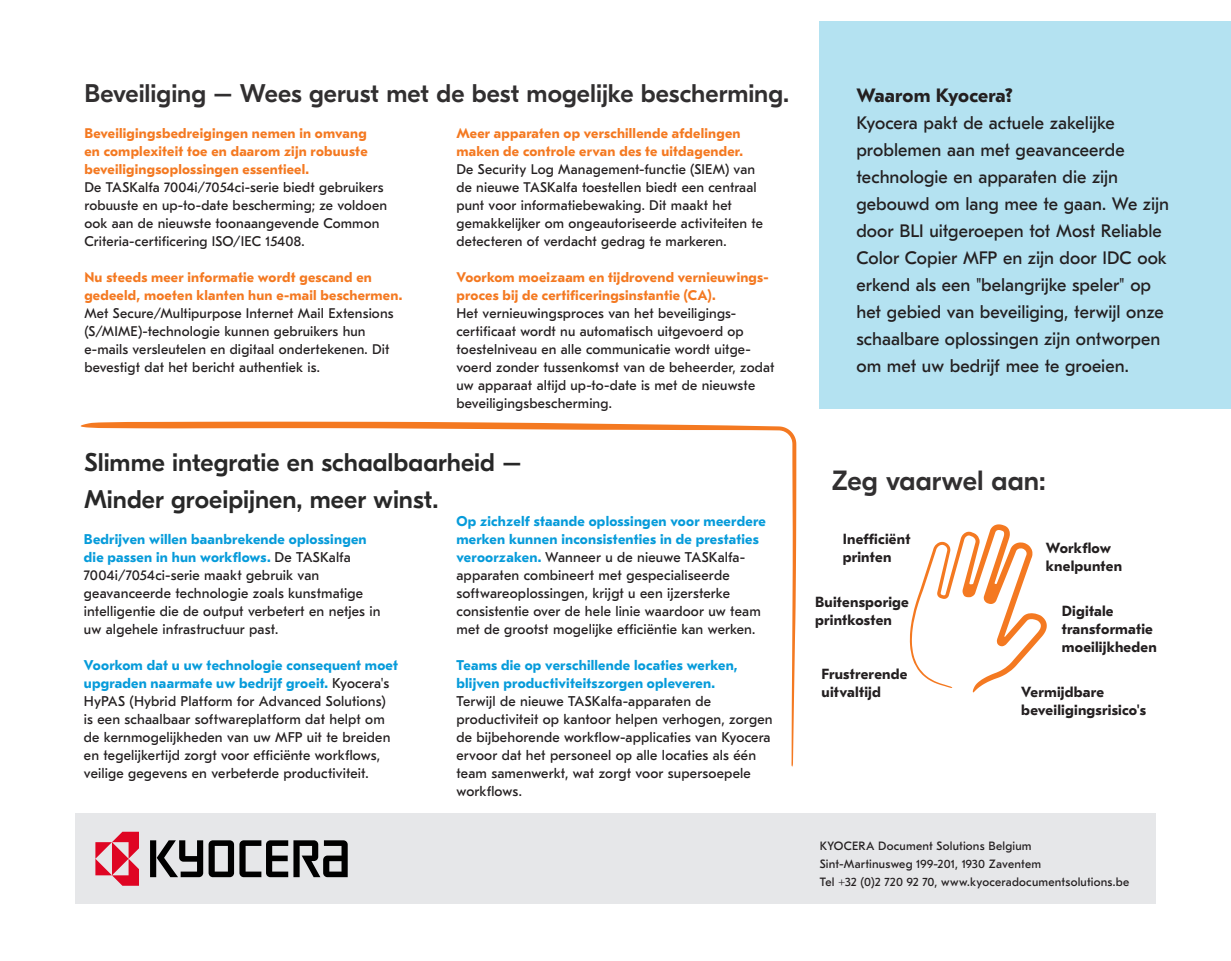
<style>
.page{position:relative;width:1231px;height:961px;background:#fff}
.page>*{position:absolute;margin:0;border:0;box-sizing:border-box;transform-origin:0 0}
.Paragraph_-_Bold{font:500 27.75px "GT Eesti Pro Display";color:#312f30}
.Title_-_Small{font:500 25.5px/36px "GT Eesti Pro Display";color:#282828}
.Title_-_Small-2{font:500 25.5px "GT Eesti Pro Display";color:#312f30}
.Paragraph_-_Regular{font:700 19.35px "GT Eesti Pro Text";letter-spacing:.005em;color:#231f20}
.Paragraph_-_Bullet{font:18px/27px "GT Eesti Pro Text";color:#231f20}
.Paragraph_-_Bullet-2{font:700 14.7px/18px "GT Eesti Pro Text";letter-spacing:.01em;color:#231f20}
.Paragraph_-_Regular-2{font:14.1px/18px "GT Eesti Pro Text";letter-spacing:.01em;color:#231f20}
.Paragraph_-_Bullet-3{font:14.1px/18px "GT Eesti Pro Text";letter-spacing:.01em;color:#231f20}
.Paragraph_-_Regular-3{font:700 14.1px/18px "GT Eesti Pro Text";letter-spacing:.015em;color:#069bda}
.Paragraph_-_Bullet-4{font:13.95px/18px "GT Eesti Pro Text";letter-spacing:.01em;color:#231f20}
.Paragraph_-_Regular-4{font:700 13.95px/18px "GT Eesti Pro Text";letter-spacing:.015em;color:#f47921}
.Paragraph_-_Regular-5{font:12px "GT Eesti Pro Text";letter-spacing:.015em;color:#231f20}
.s1{font-weight:700;color:#f47921}
.s2{font-weight:700;color:#069bda}
</style>
<div class="page">
<div style="left:819px;top:21px;width:412px;height:387px;background:#b4e2f1"></div>
<div style="left:75px;top:813px;width:1080px;height:90px;background:#e6e7e9"></div>
<svg style="left:209px;top:840px;width:139px;height:37px"></svg>
<svg style="left:150px;top:840px;width:53px;height:37px"></svg>
<svg style="left:95px;top:831px;width:44px;height:54px"></svg>
<svg style="left:909px;top:524px;width:137px;height:168px"></svg>
<svg style="left:80px;top:421px;width:716px;height:346px"></svg>
<p class="Title_-_Small-2" style="left:84px;top:80px;width:706px">Beveiliging – Wees gerust met de best mogelijke bescherming.</p>
<p class="Paragraph_-_Regular" style="left:856px;top:85px;width:158px">Waarom Kyocera?</p>
<p class="Paragraph_-_Bullet" style="left:856px;top:110px;width:314px">Kyocera pakt de actuele zakelijke problemen aan met geavanceerde technologie en apparaten die zijn gebouwd om lang mee te gaan. We zijn door BLI uitgeroepen tot Most Reliable Color Copier MFP en zijn door IDC ook erkend als een "belangrijke speler" op het gebied van beveiliging, terwijl onze schaalbare oplossingen zijn ontworpen om met uw bedrijf mee te groeien.</p>
<p class="Paragraph_-_Regular-4" style="left:84px;top:125px;width:285px;text-align:justify">Beveiligingsbedreigingen nemen in omvang en complexiteit toe en daarom zijn robuuste beveiligingsoplossingen essentieel.</p>
<p class="Paragraph_-_Bullet-4" style="left:84px;top:179px;width:304px">De TASKalfa 7004i/7054ci-serie biedt gebruikers robuuste en up-to-date bescherming; ze voldoen ook aan de nieuwste toonaangevende Common Criteria-certificering ISO/IEC 15408.</p>
<p class="Paragraph_-_Bullet-4" style="left:84px;top:269px;width:319px"><span class="s1">Nu steeds meer informatie wordt gescand en gedeeld, moeten klanten hun e-mail beschermen.<br></span>Met Secure/Multipurpose Internet Mail Extensions (S/MIME)-technologie kunnen gebruikers hun e-mails versleutelen en digitaal ondertekenen. Dit bevestigt dat het bericht authentiek is.</p>
<p class="Paragraph_-_Regular-4" style="left:456px;top:125px;width:288px">Meer apparaten op verschillende afdelingen maken de controle ervan des te uitdagender.</p>
<p class="Paragraph_-_Bullet-4" style="left:456px;top:161px;width:308px">De Security Log Management-functie (SIEM) van de nieuwe TASKalfa toestellen biedt een centraal punt voor informatiebewaking. Dit maakt het gemakkelijker om ongeautoriseerde activiteiten te detecteren of verdacht gedrag te markeren.</p>
<p class="Paragraph_-_Regular-4" style="left:456px;top:269px;width:314px">Voorkom moeizaam en tijdrovend vernieuwings&shy;proces bij de certificeringsinstantie (CA).</p>
<p class="Paragraph_-_Bullet-4" style="left:456px;top:305px;width:319px">Het vernieuwingsproces van het beveiligings&shy;certificaat wordt nu automatisch uitgevoerd op toestelniveau en alle communicatie wordt uitge&shy;voerd zonder tussenkomst van de beheerder, zodat uw apparaat altijd up-to-date is met de nieuwste beveiligingsbescherming.</p>
<p class="Title_-_Small" style="left:84px;top:445px;width:438px">Slimme integratie en schaalbaarheid –<br>Minder groeipijnen, meer winst.</p>
<p class="Paragraph_-_Regular-2" style="left:84px;top:530px;width:298px"><span class="s2">Bedrijven willen baanbrekende oplossingen die passen in hun workflows.</span> De TASKalfa 7004i/7054ci-serie maakt gebruik van geavanceerde technologie zoals kunstmatige intelligentie die de output verbetert en netjes in uw algehele infrastructuur past.</p>
<p class="Paragraph_-_Regular-2" style="left:84px;top:656px;width:316px"><span class="s2">Voorkom dat u uw technologie consequent moet upgraden naarmate uw bedrijf groeit.</span> Kyocera's HyPAS (Hybrid Platform for Advanced Solutions) is een schaalbaar softwareplatform dat helpt om de kernmogelijkheden van uw MFP uit te breiden en tegelijkertijd zorgt voor efficiënte workflows, veilige gegevens en verbeterde productiviteit.</p>
<p class="Paragraph_-_Bullet-3" style="left:456px;top:512px;width:311px"><span class="s2">Op zichzelf staande oplossingen voor meerdere merken kunnen inconsistenties in de prestaties veroorzaken.</span> Wanneer u de nieuwe TASKalfa&shy;apparaten combineert met gespecialiseerde softwareoplossingen, krijgt u een ijzersterke consistentie over de hele linie waardoor uw team met de grootst mogelijke efficiëntie kan werken.</p>
<p class="Paragraph_-_Regular-3" style="left:456px;top:656px;width:283px">Teams die op verschillende locaties werken, blijven productiviteitszorgen opleveren.</p>
<p class="Paragraph_-_Bullet-3" style="left:456px;top:692px;width:317px">Terwijl de nieuwe TASKalfa-apparaten de productiviteit op kantoor helpen verhogen, zorgen de bijbehorende workflow-applicaties van Kyocera ervoor dat het personeel op alle locaties als één team samenwerkt, wat zorgt voor supersoepele workflows.</p>
<p class="Paragraph_-_Bold" style="left:832px;top:465px;width:215px">Zeg vaarwel aan:</p>
<p class="Paragraph_-_Bullet-2" style="left:842px;top:530px;width:69px">Inefficiënt printen</p>
<p class="Paragraph_-_Bullet-2" style="left:815px;top:593px;width:95px">Buitensporige printkosten</p>
<p class="Paragraph_-_Bullet-2" style="left:821px;top:665px;width:87px">Frustrerende uitvaltijd</p>
<p class="Paragraph_-_Bullet-2" style="left:1045px;top:539px;width:78px">Workflow knelpunten</p>
<p class="Paragraph_-_Bullet-2" style="left:1061px;top:602px;width:96px">Digitale transformatie moeilijkheden</p>
<p class="Paragraph_-_Bullet-2" style="left:1021px;top:683px;width:126px">Vermijdbare beveiligingsrisico's</p>
<p class="Paragraph_-_Regular-5" style="left:819px;top:838px;width:213px">KYOCERA Document Solutions Belgium</p>
<p class="Paragraph_-_Regular-5" style="left:819px;top:856px;width:223px">Sint-Martinusweg 199-201, 1930 Zaventem</p>
<p class="Paragraph_-_Regular-5" style="left:819px;top:874px;width:311px">Tel +32 (0)2 720 92 70, www.kyoceradocumentsolutions.be</p>
</div>
